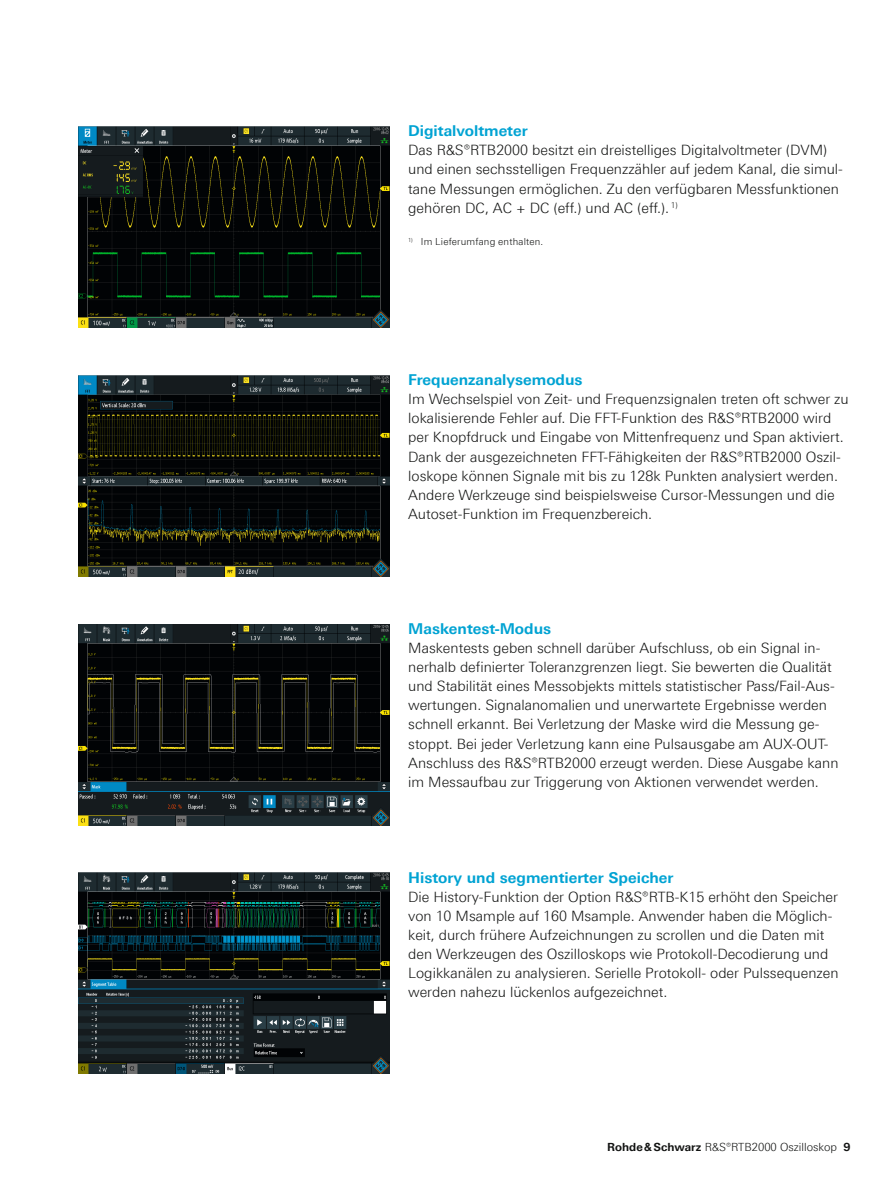
<style>
.page{position:relative;width:893px;height:1191px;background:#fff}
.page>*{position:absolute;margin:0;border:0;box-sizing:border-box;transform-origin:0 0}
.t1{font:700 15px "Linotype Univers 630";color:#00a3d3}
.t2{font:300 14.25px/19.2px "Linotype Univers 330";color:#131413}
.t3{font:300 11.25px "Linotype Univers 330";color:#131413}
.t4{font:300 9.75px "Linotype Univers 330";letter-spacing:.02em;color:#131413}
.s1{font-family:"Linotype Univers 630";font-weight:700}
</style>
<div class="page">
<img style="left:79px;top:126px;width:310px;height:201px">
<img style="left:79px;top:375px;width:310px;height:201px">
<img style="left:79px;top:624px;width:310px;height:201px">
<img style="left:79px;top:873px;width:310px;height:201px">
<p class="t1" style="left:408px;top:122px;width:121px">Digitalvoltmeter</p>
<p class="t2" style="left:408px;top:140px;width:436px">Das R&amp;S®RTB2000 besitzt ein dreistelliges Digitalvoltmeter (DVM) und einen sechsstelligen Frequenzzähler auf jedem Kanal, die simul&shy;tane Messungen ermöglichen. Zu den verfügbaren Messfunktionen gehören DC, AC + DC (eff.) und AC (eff.). <sup>1)</sup></p>
<p class="t4" style="left:408px;top:236px;width:137px"><sup>1)</sup> Im Lieferumfang enthalten.</p>
<p class="t1" style="left:408px;top:370px;width:176px">Frequenzanalysemodus</p>
<p class="t2" style="left:408px;top:389px;width:442px">Im Wechselspiel von Zeit- und Frequenzsignalen treten oft schwer zu lokalisierende Fehler auf. Die FFT-Funktion des R&amp;S®RTB2000 wird per Knopfdruck und Eingabe von Mittenfrequenz und Span aktiviert.<br>Dank der ausgezeichneten FFT-Fähigkeiten der R&amp;S®RTB2000 Oszil&shy;loskope können Signale mit bis zu 128k Punkten analysiert werden.<br>Andere Werkzeuge sind beispielsweise Cursor-Messungen und die Autoset-Funktion im Frequenzbereich.</p>
<p class="t1" style="left:408px;top:619px;width:144px">Maskentest-Modus</p>
<p class="t2" style="left:408px;top:638px;width:432px">Maskentests geben schnell darüber Aufschluss, ob ein Signal in&shy;nerhalb definierter Toleranzgrenzen liegt. Sie bewerten die Qualität und Stabilität eines Messobjekts mittels statistischer Pass/Fail-Aus&shy;wertungen. Signalanomalien und unerwartete Ergebnisse werden schnell erkannt. Bei Verletzung der Maske wird die Messung ge&shy;stoppt. Bei jeder Verletzung kann eine Pulsausgabe am AUX-OUT-Anschluss des R&amp;S®RTB2000 erzeugt werden. Diese Ausgabe kann im Messaufbau zur Triggerung von Aktionen verwendet werden.</p>
<p class="t1" style="left:408px;top:868px;width:267px">History und segmentierter Speicher</p>
<p class="t2" style="left:408px;top:887px;width:432px">Die History-Funktion der Option R&amp;S®RTB-K15 erhöht den Speicher von 10 Msample auf 160 Msample. Anwender haben die Möglich&shy;keit, durch frühere Aufzeichnungen zu scrollen und die Daten mit den Werkzeugen des Oszilloskops wie Protokoll-Decodierung und Logikkanälen zu analysieren. Serielle Protokoll- oder Pulssequenzen werden nahezu lückenlos aufgezeichnet.</p>
<p class="t3" style="left:607px;top:1140px;width:245px"><span class="s1">Rohde&amp;Schwarz</span> R&amp;S®RTB2000 Oszilloskop <span class="s1">9</span></p>
</div>
